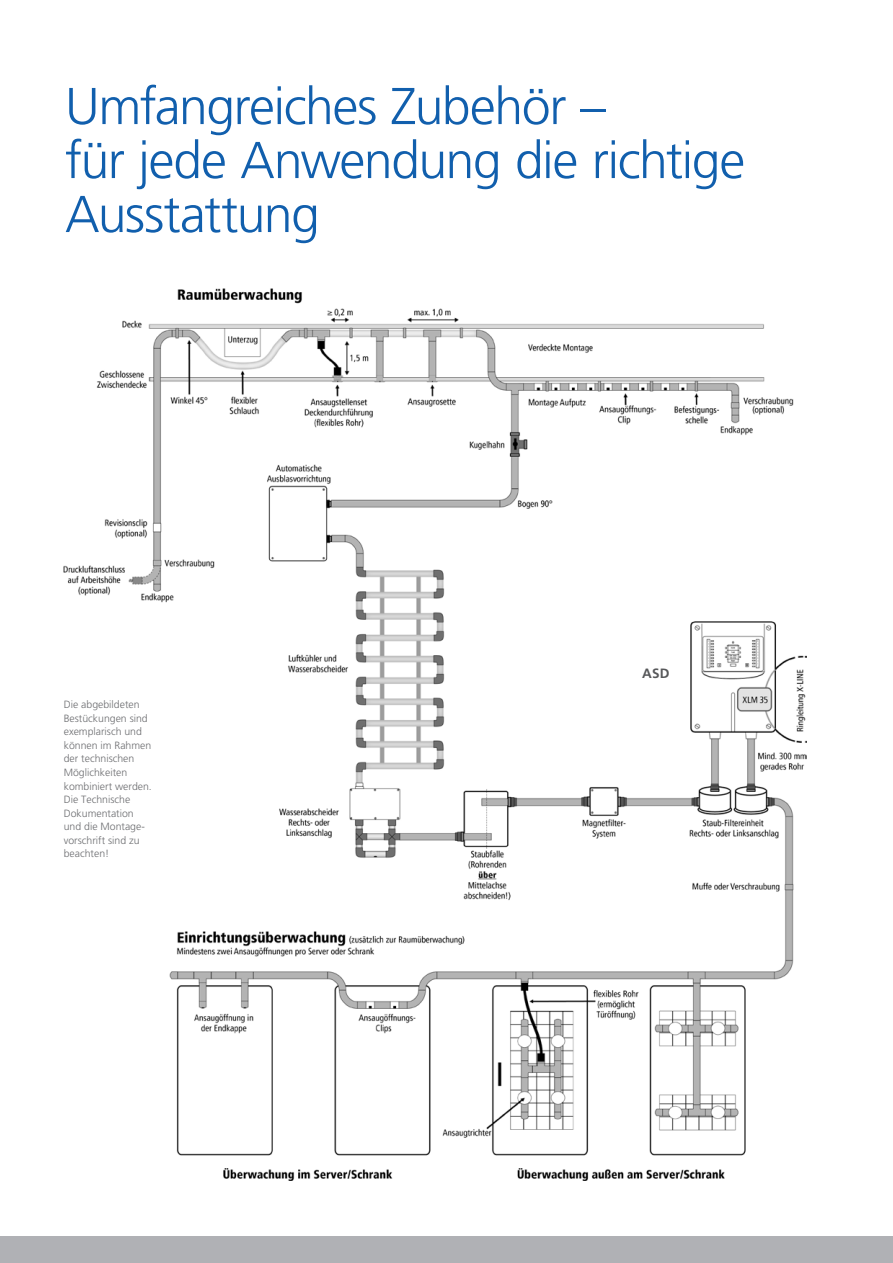
<style>
.page{position:relative;width:893px;height:1263px;background:#fff}
.page>*{position:absolute;margin:0;border:0;box-sizing:border-box;transform-origin:0 0}
.t1{font:300 51.75px/54px "Frutiger LT Std";letter-spacing:-.03em;color:#115fad}
.t2{font:700 13.5px "Frutiger LT Std";color:#57585a}
.t3{font:300 10.5px/13.5px "Frutiger LT Std";color:#6c6d70}
</style>
<div class="page">
<img style="left:64px;top:288px;width:743px;height:893px">
<div style="left:0;top:1236px;width:893px;height:27px;background:#b0b1b5"></div>
<h1 class="t1" style="left:65px;top:80px;width:682px">Umfangreiches Zubehör –<br>für jede Anwendung die richtige<br>Ausstattung</h1>
<p class="t3" style="left:64px;top:698px;width:90px">Die abgebildeten<br>Bestückungen sind exemplarisch und können im Rahmen der technischen<br>Möglichkeiten kombiniert werden.<br>Die Technische<br>Dokumentation und die Montage&shy;vorschrift sind zu beachten!</p>
<p class="t2" style="left:642px;top:665px;width:29px">ASD</p>
</div>
